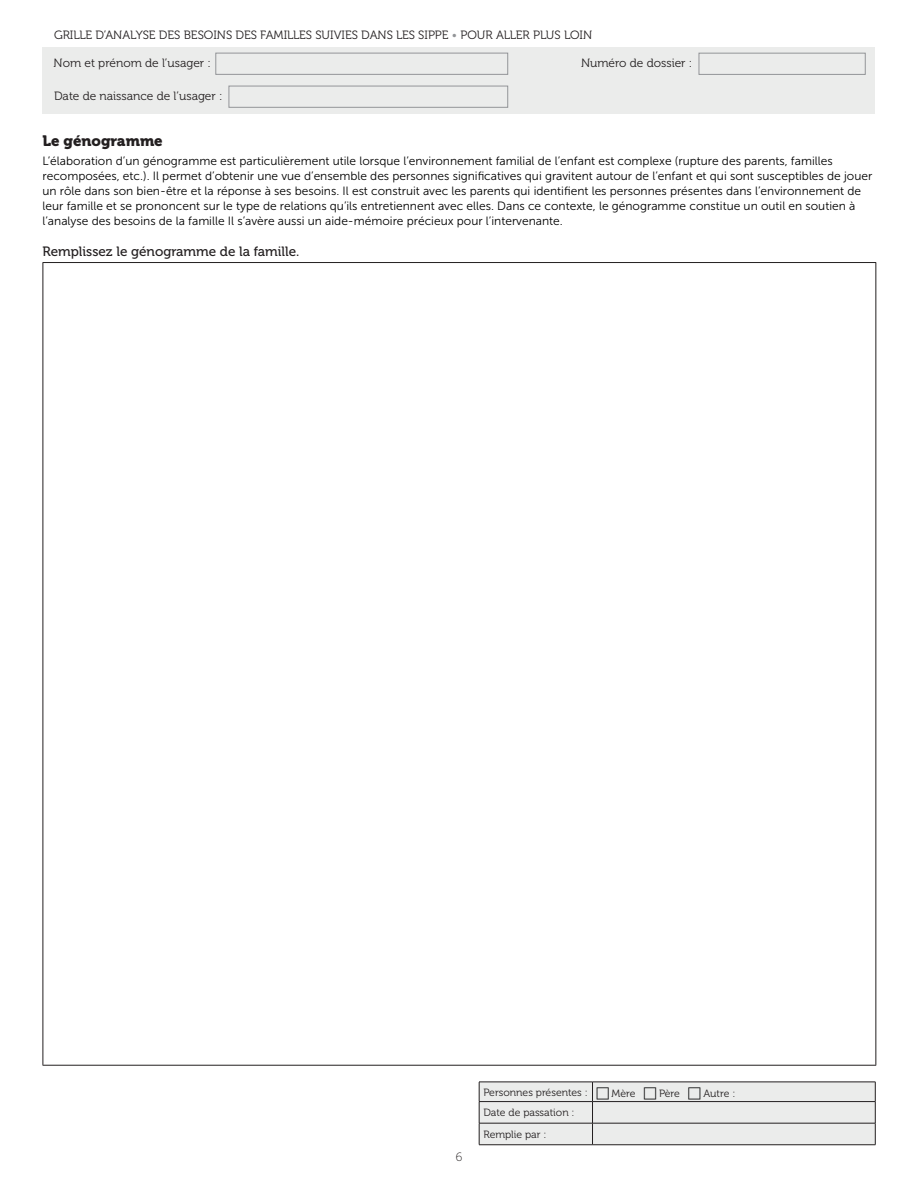
<style>
.page{position:relative;width:918px;height:1188px;background:#fff}
.page>*{position:absolute;margin:0;border:0;box-sizing:border-box;transform-origin:0 0}
.t1{font:15px "Museo 900";color:#231f20}
.t2{font:13.5px "Museo 500";color:#231f20}
.t3{font:12px/15px "Museo Sans 300";color:#000001}
.t4{font:12px "Museo 300";color:#231f20}
.t5{font:12px "Museo Sans 100";color:#231f20}
.t6{font:10.5px/21.6px "Museo 300";color:#231f20}
.s1{color:#939598}
</style>
<div class="page">
<hr style="left:43px;top:262px;width:833px;height:1px;background:#231f20">
<hr style="left:43px;top:263px;width:1px;height:802px;background:#231f20">
<hr style="left:875px;top:263px;width:1px;height:802px;background:#231f20">
<hr style="left:43px;top:1065px;width:833px;height:1px;background:#231f20">
<div style="left:43px;top:47px;width:832px;height:67px;background:#ebeceb"></div>
<div style="left:699px;top:53px;width:167px;height:22px;border:1px solid #939598"></div>
<div style="left:229px;top:86px;width:279px;height:22px;border:1px solid #939598"></div>
<div style="left:215px;top:53px;width:293px;height:22px;border:1px solid #939598"></div>
<hr style="left:479px;top:1145px;width:114px;height:1px;background:#231f20">
<hr style="left:593px;top:1145px;width:282px;height:1px;background:#231f20">
<svg style="left:479px;top:1082px;width:397px;height:63px;background:#dfe0df"></svg>
<p class="t4" style="left:54px;top:28px;width:540px">GRILLE D’ANALYSE DES BESOINS DES FAMILLES SUIVIES DANS LES SIPPE <span class="s1">•</span> POUR ALLER PLUS LOIN</p>
<p class="t4" style="left:581px;top:57px;width:113px">Numéro de dossier :</p>
<p class="t4" style="left:54px;top:90px;width:170px">Date de naissance de l’usager :</p>
<p class="t4" style="left:54px;top:57px;width:159px">Nom et prénom de l’usager :</p>
<p class="t1" style="left:43px;top:132px;width:122px">Le génogramme</p>
<p class="t3" style="left:43px;top:154px;width:831px">L’élaboration d’un génogramme est particulièrement utile lorsque l’environnement familial de l’enfant est complexe (rupture des parents, familles recomposées, etc.). Il permet d’obtenir une vue d’ensemble des personnes significatives qui gravitent autour de l’enfant et qui sont susceptibles de jouer un rôle dans son bien-être et la réponse à ses besoins. Il est construit avec les parents qui identifient les personnes présentes dans l’environnement de leur famille et se prononcent sur le type de relations qu’ils entretiennent avec elles. Dans ce contexte, le génogramme constitue un outil en soutien à l’analyse des besoins de la famille Il s’avère aussi un aide-mémoire précieux pour l’intervenante.</p>
<p class="t2" style="left:43px;top:244px;width:259px">Remplissez le génogramme de la famille.</p>
<p class="t5" style="left:455px;top:1151px;width:9px">6</p>
<p class="t6" style="left:483px;top:1081px;width:106px">Personnes présentes :</p>
<p class="t6" style="left:612px;top:1082px;width:25px">Mère</p>
<p class="t6" style="left:659px;top:1082px;width:22px">Père</p>
<p class="t6" style="left:703px;top:1082px;width:33px">Autre :</p>
<p class="t6" style="left:483px;top:1102px;width:93px">Date de passation :<br>Remplie par :</p>
</div>
